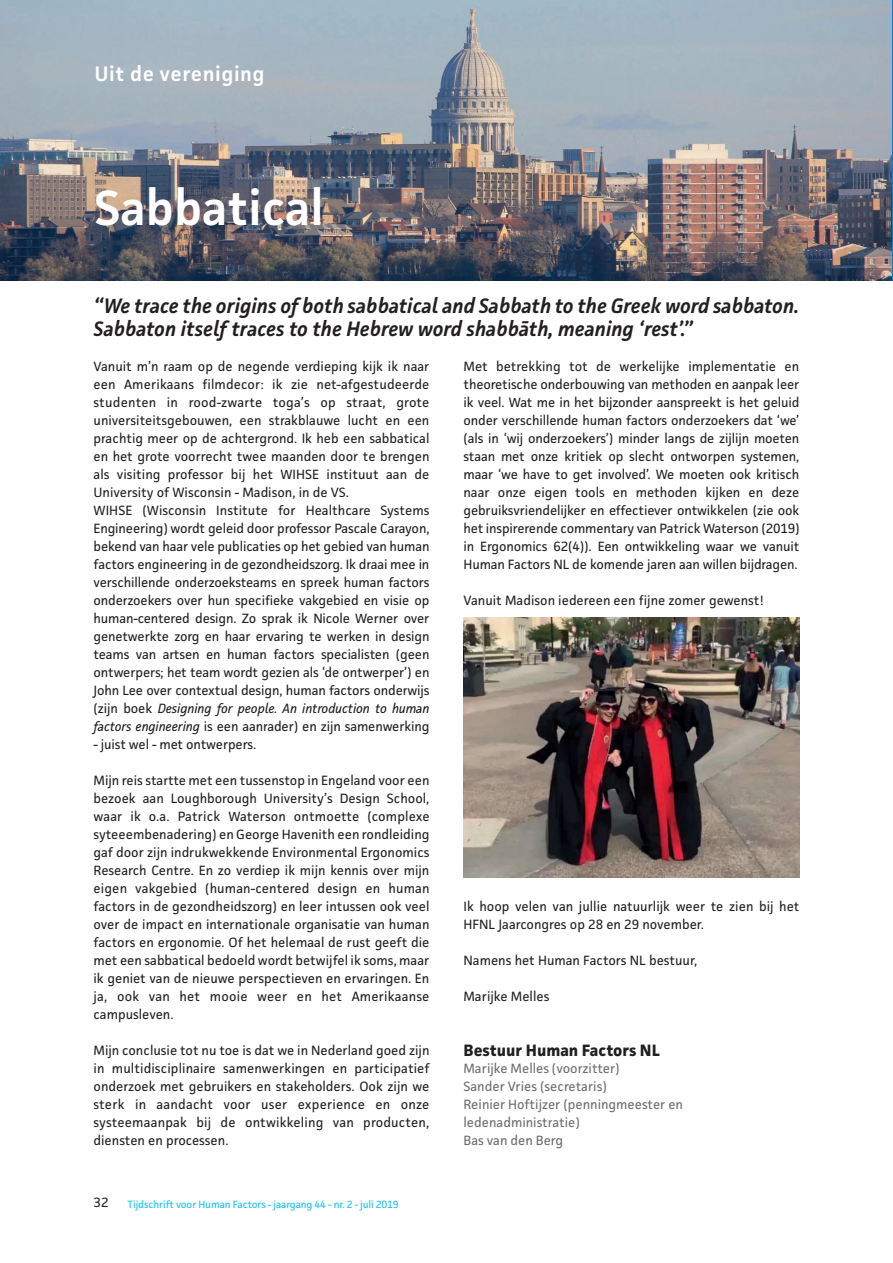
<style>
.page{position:relative;width:893px;height:1263px;background:#fff}
.page>*{position:absolute;margin:0;border:0;box-sizing:border-box;transform-origin:0 0}
.auteur_kop_zwart_TvE{font:600 49.5px "Facit";color:#fff}
.basistekst_TvE{font:italic 600 21px/22.5px "Facit";color:#231f20}
.chapeau_zwart_artike{font:600 21px "Facit";letter-spacing:.03em;color:#fff}
.auteurs_TvE{font:700 16.5px "Facit";color:#231f20}
.basistekst_TvE-2{font:13.5px/18px "Facit";color:#231f20;text-align:justify}
.auteursinfo_TvE{font:13.5px/18px "Facit";color:#6c6d70}
.t1{font:10.5px "Facit";letter-spacing:-.01em;color:#15c0f2}
.s1{font-style:italic}
</style>
<div class="page">
<img style="left:0;top:0;width:892px;height:281px">
<img style="left:463px;top:618px;width:336px;height:260px">
<p class="chapeau_zwart_artike" style="left:94px;top:60px;width:172px">Uit de vereniging</p>
<p class="auteur_kop_zwart_TvE" style="left:94px;top:177px;width:231px">Sabbatical</p>
<p class="basistekst_TvE" style="left:94px;top:294px;width:707px">“We trace the origins of both sabbatical and Sabbath to the Greek word sabbaton.<br>Sabbaton itself traces to the Hebrew word shabbāth, meaning ‘rest’.”</p>
<p class="basistekst_TvE-2" style="left:94px;top:357px;width:337px">Vanuit m’n raam op de negende verdieping kijk ik naar een Amerikaans filmdecor: ik zie net-afgestudeerde studenten in rood-zwarte toga’s op straat, grote universiteitsgebouwen, een strakblauwe lucht en een prachtig meer op de achtergrond. Ik heb een sabbatical en het grote voorrecht twee maanden door te brengen als visiting professor bij het WIHSE instituut aan de University of Wisconsin - Madison, in de VS.</p>
<p class="basistekst_TvE-2" style="left:94px;top:501px;width:337px">WIHSE (Wisconsin Institute for Healthcare Systems Engineering) wordt geleid door professor Pascale Carayon, bekend van haar vele publicaties op het gebied van human factors engineering in de gezondheidszorg. Ik draai mee in verschillende onderzoeksteams en spreek human factors onderzoekers over hun specifieke vakgebied en visie op human-centered design. Zo sprak ik Nicole Werner over genetwerkte zorg en haar ervaring te werken in design teams van artsen en human factors specialisten (geen ontwerpers; het team wordt gezien als ‘de ontwerper’) en John Lee over contextual design, human factors onderwijs (zijn boek <span class="s1">Designing for people. An introduction to human factors engineering</span> is een aanrader) en zijn samenwerking</p>
<p class="basistekst_TvE-2" style="left:94px;top:735px;width:164px">- juist wel - met ontwerpers.</p>
<p class="basistekst_TvE-2" style="left:94px;top:771px;width:338px">Mijn reis startte met een tussenstop in Engeland voor een bezoek aan Loughborough University’s Design School, waar ik o.a. Patrick Waterson ontmoette (complexe syteeembenadering) en George Havenith een rondleiding gaf door zijn indrukwekkende Environmental Ergonomics Research Centre. En zo verdiep ik mijn kennis over mijn eigen vakgebied (human-centered design en human factors in de gezondheidszorg) en leer intussen ook veel over de impact en internationale organisatie van human factors en ergonomie. Of het helemaal de rust geeft die met een sabbatical bedoeld wordt betwijfel ik soms, maar ik geniet van de nieuwe perspectieven en ervaringen. En ja, ook van het mooie weer en het Amerikaanse campusleven.</p>
<p class="basistekst_TvE-2" style="left:94px;top:1041px;width:337px">Mijn conclusie tot nu toe is dat we in Nederland goed zijn in multidisciplinaire samenwerkingen en participatief onderzoek met gebruikers en stakeholders. Ook zijn we sterk in aandacht voor user experience en onze systeemaanpak bij de ontwikkeling van producten, diensten en processen.</p>
<p class="basistekst_TvE-2" style="left:463px;top:357px;width:337px">Met betrekking tot de werkelijke implementatie en theoretische onderbouwing van methoden en aanpak leer ik veel. Wat me in het bijzonder aanspreekt is het geluid onder verschillende human factors onderzoekers dat ‘we’ (als in ‘wij onderzoekers’) minder langs de zijlijn moeten staan met onze kritiek op slecht ontworpen systemen, maar ‘we have to get involved’. We moeten ook kritisch naar onze eigen tools en methoden kijken en deze gebruiksvriendelijker en effectiever ontwikkelen (zie ook het inspirerende commentary van Patrick Waterson (2019) in Ergonomics 62(4)). Een ontwikkeling waar we vanuit Human Factors NL de komende jaren aan willen bijdragen.</p>
<p class="basistekst_TvE-2" style="left:463px;top:591px;width:302px">Vanuit Madison iedereen een fijne zomer gewenst!</p>
<p class="basistekst_TvE-2" style="left:463px;top:897px;width:337px">Ik hoop velen van jullie natuurlijk weer te zien bij het<br>HFNL Jaarcongres op 28 en 29 november.</p>
<p class="basistekst_TvE-2" style="left:463px;top:951px;width:235px">Namens het Human Factors NL bestuur,</p>
<p class="basistekst_TvE-2" style="left:463px;top:987px;width:87px">Marijke Melles</p>
<p class="auteurs_TvE" style="left:463px;top:1040px;width:198px">Bestuur Human Factors NL</p>
<p class="auteursinfo_TvE" style="left:463px;top:1059px;width:158px">Marijke Melles (voorzitter)</p>
<p class="auteursinfo_TvE" style="left:463px;top:1077px;width:145px">Sander Vries (secretaris)</p>
<p class="auteursinfo_TvE" style="left:463px;top:1095px;width:221px">Reinier Hoftijzer (penningmeester en ledenadministratie)</p>
<p class="auteursinfo_TvE" style="left:463px;top:1131px;width:101px">Bas van den Berg</p>
<p class="basistekst_TvE-2" style="left:94px;top:1193px;width:16px">32</p>
<p class="t1" style="left:128px;top:1197px;width:273px">Tijdschrift voor Human Factors - jaargang 44 - nr. 2 - juli 2019</p>
</div>
